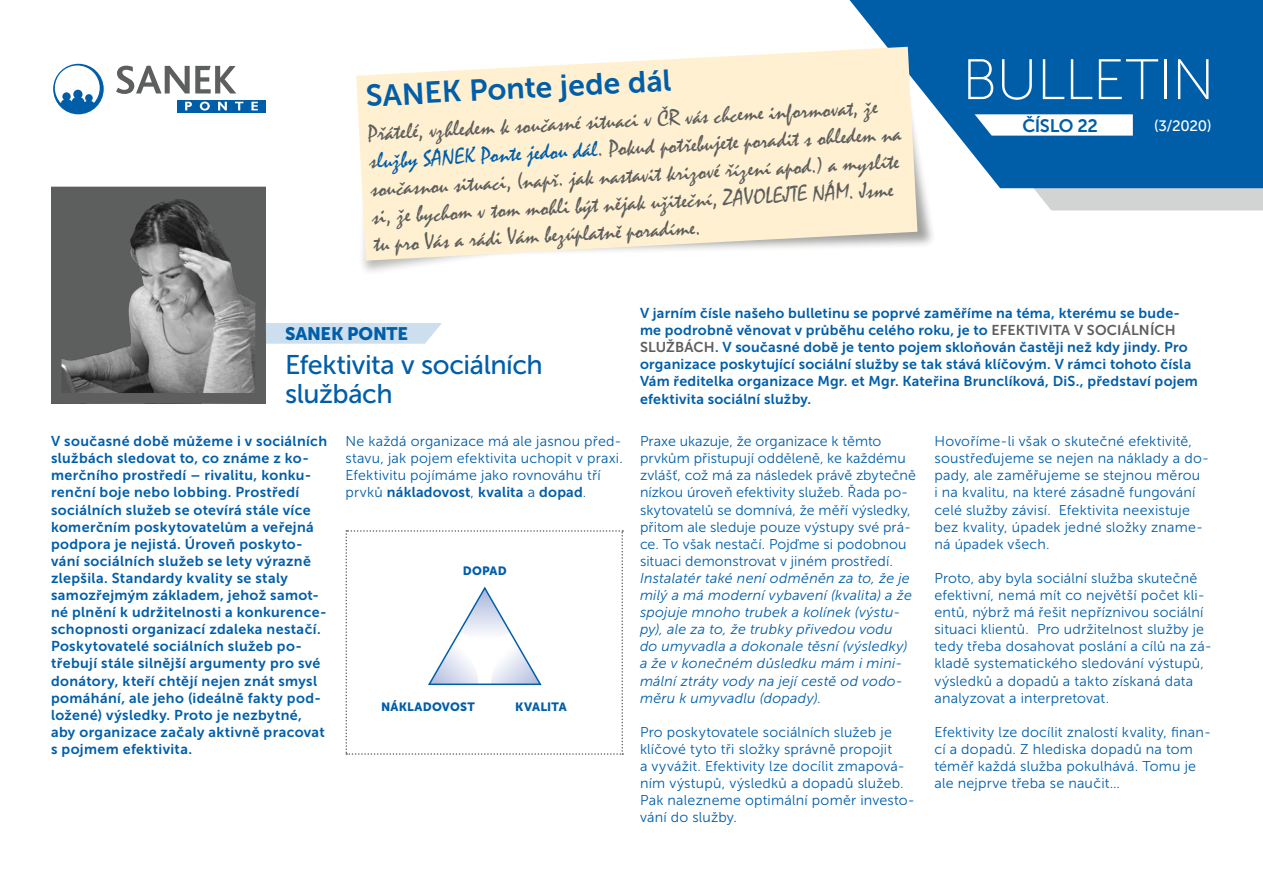
<style>
.page{position:relative;width:1263px;height:893px;background:#fff}
.page>*{position:absolute;margin:0;border:0;box-sizing:border-box;transform-origin:0 0}
.t1{font:57px "Museo Sans 100";letter-spacing:-.015em;color:#fff}
.t2{font:30px "Museo Sans 700";color:#005ea9}
.t3{font:27px/28.5px "Museo Sans 500";letter-spacing:-.015em;color:#005ea9}
.t4{font:23.1px/27.8px "Mistral";color:#5d5f5e}
.t5{font:18px "Museo Sans 900";letter-spacing:-.015em;color:#005ea9}
.t6{font:18px "Museo Sans 700";letter-spacing:-.02em;color:#005ea9}
.t7{font:15px "Museo Sans 500";color:#fff}
.t8{font:14.25px/17.1px "Museo Sans 300";letter-spacing:.015em;color:#005ea9}
.t9{font:14.25px/17.1px "Museo Sans 700";letter-spacing:.02em;color:#005ea9}
.t10{font:italic 14.25px/17.1px "Museo Sans 300";letter-spacing:.015em;color:#005ea9}
.t11{font:12px "Museo Sans 900";letter-spacing:.02em;color:#005ea9}
.s1{color:#005ea9}
.s2{font-family:"Museo Sans 300"}
.s3{color:#5d5f5e}
.s4{font-style:normal}
</style>
<div class="page">
<div style="left:358px;top:126px;width:495px;height:150px;background:#12120d;opacity:.3"></div>
<svg style="left:917px;top:188px;width:346px;height:22px;fill:#d2d4d4"></svg>
<svg style="left:849px;top:0;width:414px;height:188px;fill:#005ea9"></svg>
<div style="left:177px;top:100px;width:89px;height:12px;background:#005ea9"></div>
<svg style="left:53px;top:64px;width:51px;height:50px"></svg>
<svg style="left:116px;top:66px;width:120px;height:28px"></svg>
<svg style="left:185px;top:102px;width:7px;height:8px"></svg>
<svg style="left:200px;top:102px;width:10px;height:9px"></svg>
<svg style="left:218px;top:102px;width:9px;height:8px"></svg>
<svg style="left:235px;top:102px;width:8px;height:8px"></svg>
<svg style="left:251px;top:102px;width:7px;height:8px"></svg>
<svg style="left:975px;top:114px;width:158px;height:22px"></svg>
<svg style="left:266px;top:323px;width:176px;height:21px"></svg>
<img style="left:62px;top:199px;width:193px;height:194px">
<div style="left:51px;top:187px;width:215px;height:217px;border:10px solid #5d5f5e"></div>
<svg style="left:356px;top:47px;width:561px;height:214px;fill:#fff0d1"></svg>
<svg style="left:345px;top:530px;width:278px;height:225px"></svg>
<h2 class="t2" style="left:365px;top:79px;width:307px;rotate:-3deg">SANEK Ponte jede dál</h2>
<p class="t4" style="left:367px;top:120px;width:534px;rotate:-3deg">Přátelé, vzhledem k současné situaci v ČR vás chceme informovat, že s<span class="s1">lužby SANEK Ponte jedou dál</span>. Pokud potřebujete poradit s ohledem na současnou situaci, (např. jak nastavit krizové řízení apod.) a myslíte si, že bychom v tom mohli být nějak užiteční, ZAVOLEJTE NÁM. Jsme tu pro Vás a rádi Vám bezúplatně poradíme.</p>
<h1 class="t1" style="left:962px;top:49px;width:254px">BULLETIN</h1>
<p class="t7" style="left:1154px;top:117px;width:60px">(3/2020)</p>
<p class="t6" style="left:1022px;top:115px;width:77px">ČÍSLO 22</p>
<p class="t5" style="left:285px;top:324px;width:124px">SANEK PONTE</p>
<h3 class="t3" style="left:285px;top:351px;width:259px">Efektivita v sociálních službách</h3>
<p class="t9" style="left:51px;top:433px;width:278px">V současné době můžeme i v sociálních službách sledovat to, co známe z ko&shy;merčního prostředí – rivalitu, konku&shy;renční boje nebo lobbing. Prostředí sociálních služeb se otevírá stále více komerčním poskytovatelům a veřejná podpora je nejistá. Úroveň poskyto&shy;vání sociálních služeb se lety výrazně zlepšila. Standardy kvality se staly samozřejmým základem, jehož samot&shy;né plnění k udržitelnosti a konkurence&shy;schopnosti organizací zdaleka nestačí.<br>Poskytovatelé sociálních služeb po&shy;třebují stále silnější argumenty pro své donátory, kteří chtějí nejen znát smysl pomáhání, ale jeho (ideálně fakty pod&shy;ložené) výsledky. Proto je nezbytné, aby organizace začaly aktivně pracovat s pojmem efektivita.</p>
<p class="t8" style="left:345px;top:433px;width:279px;text-align:justify">Ne každá organizace má ale jasnou před&shy;stavu, jak pojem efektivita uchopit v praxi.<br>Efektivitu pojímáme jako rovnováhu tří</p>
<p class="t9" style="left:345px;top:484px;width:242px"><span class="s2">prvků</span> nákladovost<span class="s2">,</span> kvalita <span class="s2">a</span> dopad<span class="s2">.</span></p>
<p class="t11" style="left:463px;top:564px;width:46px">DOPAD</p>
<p class="t11" style="left:381px;top:699px;width:95px">NÁKLADOVOST</p>
<p class="t11" style="left:515px;top:699px;width:53px">KVALITA</p>
<p class="t9" style="left:640px;top:305px;width:559px">V jarním čísle našeho bulletinu se poprvé zaměříme na téma, kterému se bude&shy;me podrobně věnovat v průběhu celého roku, je to <span class="s3">EFEKTIVITA V SOCIÁLNÍCH SLUŽBÁCH</span>. V současné době je tento pojem skloňován častěji než kdy jindy. Pro organizace poskytující sociální služby se tak stává klíčovým. V rámci tohoto čísla Vám ředitelka organizace Mgr. et Mgr. Kateřina Brunclíková, DiS., představí pojem efektivita sociální služby.</p>
<p class="t8" style="left:640px;top:433px;width:278px">Praxe ukazuje, že organizace k těmto prvkům přistupují odděleně, ke každému zvlášť, což má za následek právě zbytečně nízkou úroveň efektivity služeb. Řada po&shy;skytovatelů se domnívá, že měří výsledky, přitom ale sleduje pouze výstupy své prá&shy;ce. To však nestačí. Pojďme si podobnou situaci demonstrovat v jiném prostředí.</p>
<p class="t10" style="left:640px;top:570px;width:273px">Instalatér také není odměněn za to, že je milý a má moderní vybavení (kvalita) a že spojuje mnoho trubek a kolínek (výstu&shy;py), ale za to, že trubky přivedou vodu do umyvadla a dokonale těsní (výsledky) a že v konečném důsledku mám i mini&shy;mální ztráty vody na její cestě od vodo&shy;měru k umyvadlu (dopady)<span class="s4">.</span></p>
<p class="t8" style="left:640px;top:723px;width:276px">Pro poskytovatele sociálních služeb je klíčové tyto tři složky správně propojit<br>a vyvážit. Efektivity lze docílit zmapová&shy;ním výstupů, výsledků a dopadů služeb.<br>Pak nalezneme optimální poměr investo&shy;vání do služby.</p>
<p class="t8" style="left:934px;top:433px;width:276px">Hovoříme-li však o skutečné efektivitě, soustřeďujeme se nejen na náklady a do&shy;pady, ale zaměřujeme se stejnou měrou<br>i na kvalitu, na které zásadně fungování celé služby závisí. Efektivita neexistuje bez kvality, úpadek jedné složky zname&shy;ná úpadek všech.</p>
<p class="t8" style="left:934px;top:570px;width:279px">Proto, aby byla sociální služba skutečně efektivní, nemá mít co největší počet kli&shy;entů, nýbrž má řešit nepříznivou sociální situaci klientů. Pro udržitelnost služby je tedy třeba dosahovat poslání a cílů na zá&shy;kladě systematického sledování výstupů, výsledků a dopadů a takto získaná data analyzovat a interpretovat.</p>
<p class="t8" style="left:934px;top:723px;width:278px">Efektivity lze docílit znalostí kvality, finan&shy;cí a dopadů. Z hlediska dopadů na tom téměř každá služba pokulhává. Tomu je ale nejprve třeba se naučit …</p>
</div>
